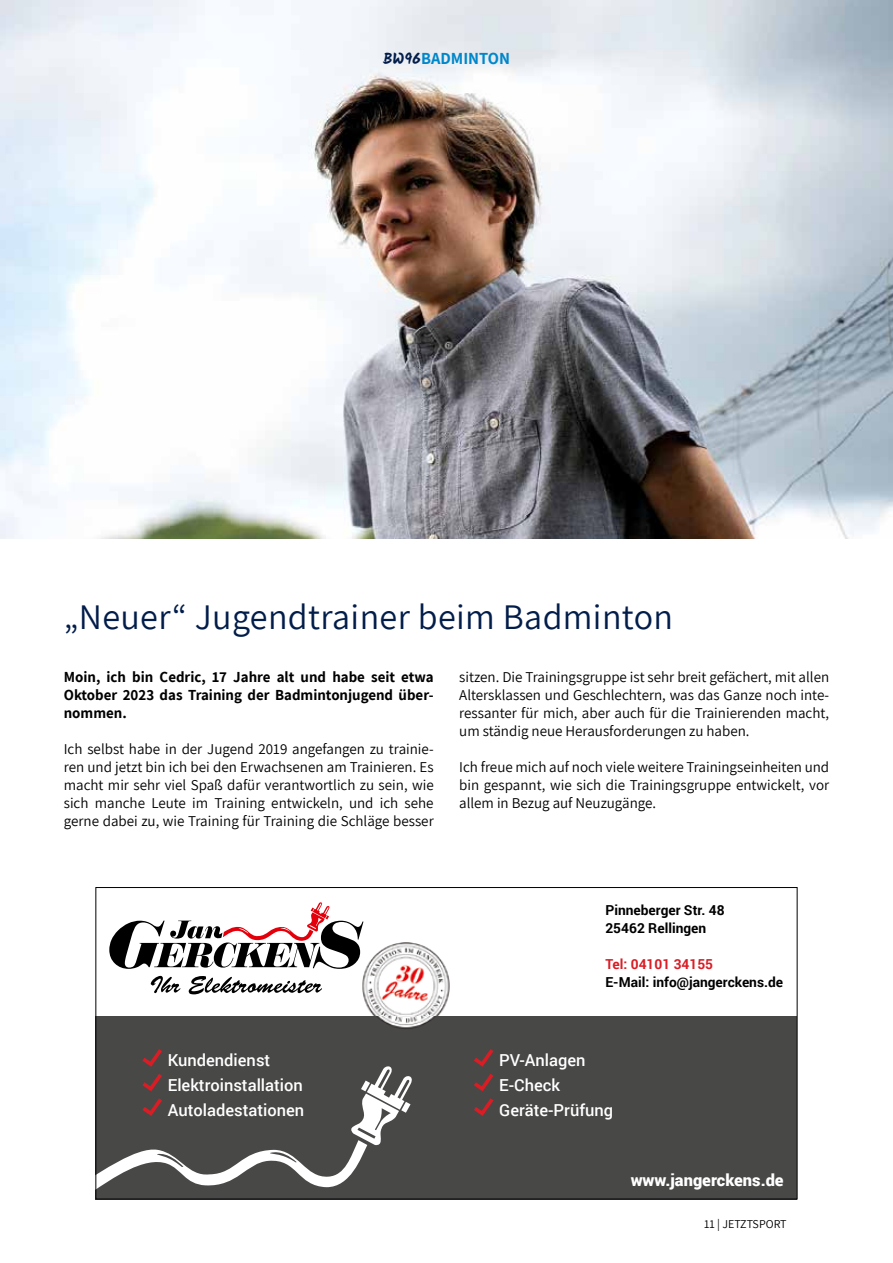
<style>
.page{position:relative;width:893px;height:1263px;background:#fff}
.page>*{position:absolute;margin:0;border:0;box-sizing:border-box;transform-origin:0 0}
.t1{font:36px "Assistant";letter-spacing:.01em;color:#021d4a}
.t2{font:500 16.5px/24.8px "Roboto";color:#fff}
.t3{font:900 16.5px "Roboto";color:#fff}
.t4{font:700 16.5px "Assistant";color:#0087cb}
.t5{font:15px/18px "Assistant";color:#000;text-align:justify}
.t6{font:700 15px/18px "Assistant";color:#000;text-align:justify}
.t7{font:700 13.8px/17.9px "Roboto";color:#000}
.t8{font:700 13.8px "Roboto";color:#da1d25}
.t9{font:12px "Assistant";color:#000}
.s1{font-family:"Kalam";font-size:15.3px;color:#021d4a}
</style>
<div class="page">
<img style="left:0;top:0;width:893px;height:538px">
<div style="left:96px;top:1016px;width:701px;height:183px;background:#484847"></div>
<svg style="left:109px;top:902px;width:254px;height:92px"></svg>
<img style="left:361px;top:942px;width:89px;height:74px">
<img style="left:377px;top:1016px;width:59px;height:13px">
<svg style="left:474px;top:1049px;width:19px;height:18px"></svg>
<svg style="left:474px;top:1074px;width:19px;height:17px"></svg>
<svg style="left:474px;top:1098px;width:19px;height:18px"></svg>
<svg style="left:98px;top:1049px;width:314px;height:139px"></svg>
<p class="t4" style="left:383px;top:47px;width:128px"><span class="s1">BW96</span>BADMINTON</p>
<h1 class="t1" style="left:64px;top:592px;width:611px">„Neuer“ Jugendtrainer beim Badminton</h1>
<p class="t6" style="left:64px;top:668px;width:371px">Moin, ich bin Cedric, 17 Jahre alt und habe seit etwa Oktober 2023 das Training der Badmintonjugend über&shy;nommen.</p>
<p class="t5" style="left:64px;top:740px;width:371px">Ich selbst habe in der Jugend 2019 angefangen zu trainie&shy;ren und jetzt bin ich bei den Erwachsenen am Trainieren. Es macht mir sehr viel Spaß dafür verantwortlich zu sein, wie sich manche Leute im Training entwickeln, und ich sehe gerne dabei zu, wie Training für Training die Schläge besser</p>
<p class="t5" style="left:459px;top:668px;width:371px">sitzen. Die Trainingsgruppe ist sehr breit gefächert, mit allen Altersklassen und Geschlechtern, was das Ganze noch inte&shy;ressanter für mich, aber auch für die Trainierenden macht, um ständig neue Herausforderungen zu haben.</p>
<p class="t5" style="left:459px;top:758px;width:371px">Ich freue mich auf noch viele weitere Trainingseinheiten und bin gespannt, wie sich die Trainingsgruppe entwickelt, vor allem in Bezug auf Neuzugänge.</p>
<p class="t7" style="left:605px;top:901px;width:121px">Pinneberger Str. 48<br>25462 Rellingen</p>
<p class="t8" style="left:605px;top:954px;width:109px">Tel: 04101 34155</p>
<p class="t7" style="left:605px;top:972px;width:179px">E-Mail: info@jangerckens.de</p>
<p class="t2" style="left:168px;top:1047px;width:138px">Kundendienst<br>Elektroinstallation<br>Autoladestationen</p>
<p class="t2" style="left:499px;top:1047px;width:115px">PV-Anlagen<br>E-Check<br>Geräte-Prüfung</p>
<p class="t3" style="left:631px;top:1168px;width:154px">www.jangerckens.de</p>
<p class="t9" style="left:704px;top:1216px;width:84px">11 | JETZTSPORT</p>
</div>
